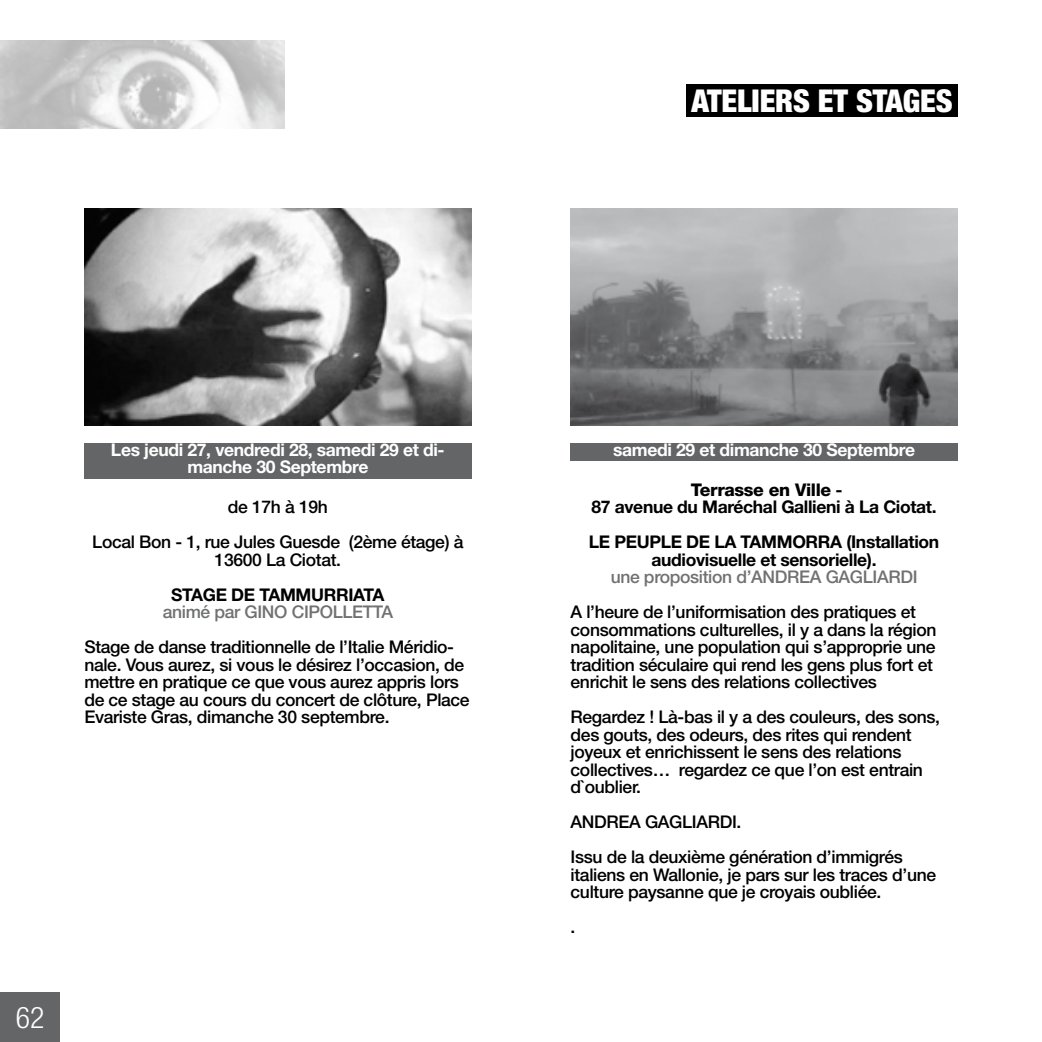
<style>
.page{position:relative;width:1042px;height:1042px;background:#fff}
.page>*{position:absolute;margin:0;border:0;box-sizing:border-box;transform-origin:0 0}
.t1{font:900 condensed 31.5px "Helvetica Neue LT Std";letter-spacing:-.005em;color:#fff}
.t2{font:300 condensed 29.75px "Helvetica Neue LT Std";color:#fff}
.t3{font:500 17.5px/17.5px "Helvetica Neue LT Std";letter-spacing:-.02em;color:#000}
.t4{font:700 17.5px/17.5px "Helvetica Neue LT Std";letter-spacing:-.02em;color:#000;text-align:center}
.t5{font:700 17.5px/17.5px "Helvetica Neue LT Std";letter-spacing:-.02em;color:#fff;text-align:center}
.t6{font:500 17.5px "Helvetica Neue LT Std";letter-spacing:-.02em;color:#707172}
.s1{font-weight:800}
</style>
<div class="page">
<div style="left:0;top:992px;width:60px;height:50px;background:#646567"></div>
<div style="left:84px;top:443px;width:387px;height:35px;background:#646567"></div>
<div style="left:570px;top:443px;width:387px;height:17px;background:#646567"></div>
<img style="left:84px;top:208px;width:387px;height:218px">
<img style="left:570px;top:208px;width:387px;height:218px">
<img style="left:0;top:41px;width:284px;height:88px">
<div style="left:686px;top:84px;width:271px;height:33px;background:#000"></div>
<h1 class="t1" style="left:691px;top:81px;width:263px">ATELIERS ET STAGES</h1>
<p class="t5" style="left:111px;top:440px;width:335px">Les jeudi 27, vendredi 28, samedi 29 et di&shy;manche 30 Septembre</p>
<p class="t3" style="left:92px;top:489px;width:373px;line-height:35px;text-align:center">de 17h à 19h<br>Local Bon - 1, rue Jules Guesde (2ème étage) à</p>
<p class="t3" style="left:215px;top:550px;width:128px">13600 La Ciotat.</p>
<p class="t4" style="left:171px;top:585px;width:215px">STAGE DE TAMMURRIATA</p>
<p class="t6" style="left:163px;top:601px;width:232px">animé par GINO CIPOLLETTA</p>
<p class="t3" style="left:84px;top:638px;width:387px">Stage de danse traditionnelle de l’Italie Méridio&shy;nale. Vous aurez, si vous le désirez l’occasion, de mettre en pratique ce que vous aurez appris lors de ce stage au cours du concert de clôture, Place Evariste Gras, dimanche 30 septembre.</p>
<h2 class="t2" style="left:16px;top:1000px;width:30px">62</h2>
<p class="t5" style="left:613px;top:440px;width:303px">samedi 29 et dimanche 30 Septembre</p>
<p class="t4" style="left:591px;top:480px;width:346px"><span class="s1">Terrasse en Ville</span> -<br>87 avenue du Maréchal Gallieni à La Ciotat.</p>
<p class="t4" style="left:589px;top:533px;width:352px">LE PEUPLE DE LA TAMMORRA (Installation audiovisuelle et sensorielle).</p>
<p class="t6" style="left:611px;top:566px;width:308px">une proposition d’ANDREA GAGLIARDI</p>
<p class="t3" style="left:570px;top:603px;width:367px">A l’heure de l’uniformisation des pratiques et consommations culturelles, il y a dans la région napolitaine, une population qui s’approprie une tradition séculaire qui rend les gens plus fort et enrichit le sens des relations collectives</p>
<p class="t3" style="left:570px;top:708px;width:371px">Regardez ! Là-bas il y a des couleurs, des sons, des gouts, des odeurs, des rites qui rendent joyeux et enrichissent le sens des relations collectives… regardez ce que l’on est entrain d`oublier.</p>
<p class="t3" style="left:570px;top:804px;width:334px;line-height:35px">ANDREA GAGLIARDI.<br>Issu de la deuxième génération d’immigrés</p>
<p class="t3" style="left:570px;top:865px;width:367px">italiens en Wallonie, je pars sur les traces d’une culture paysanne que je croyais oubliée.</p>
<p class="t3" style="left:570px;top:918px;width:6px">.</p>
</div>
